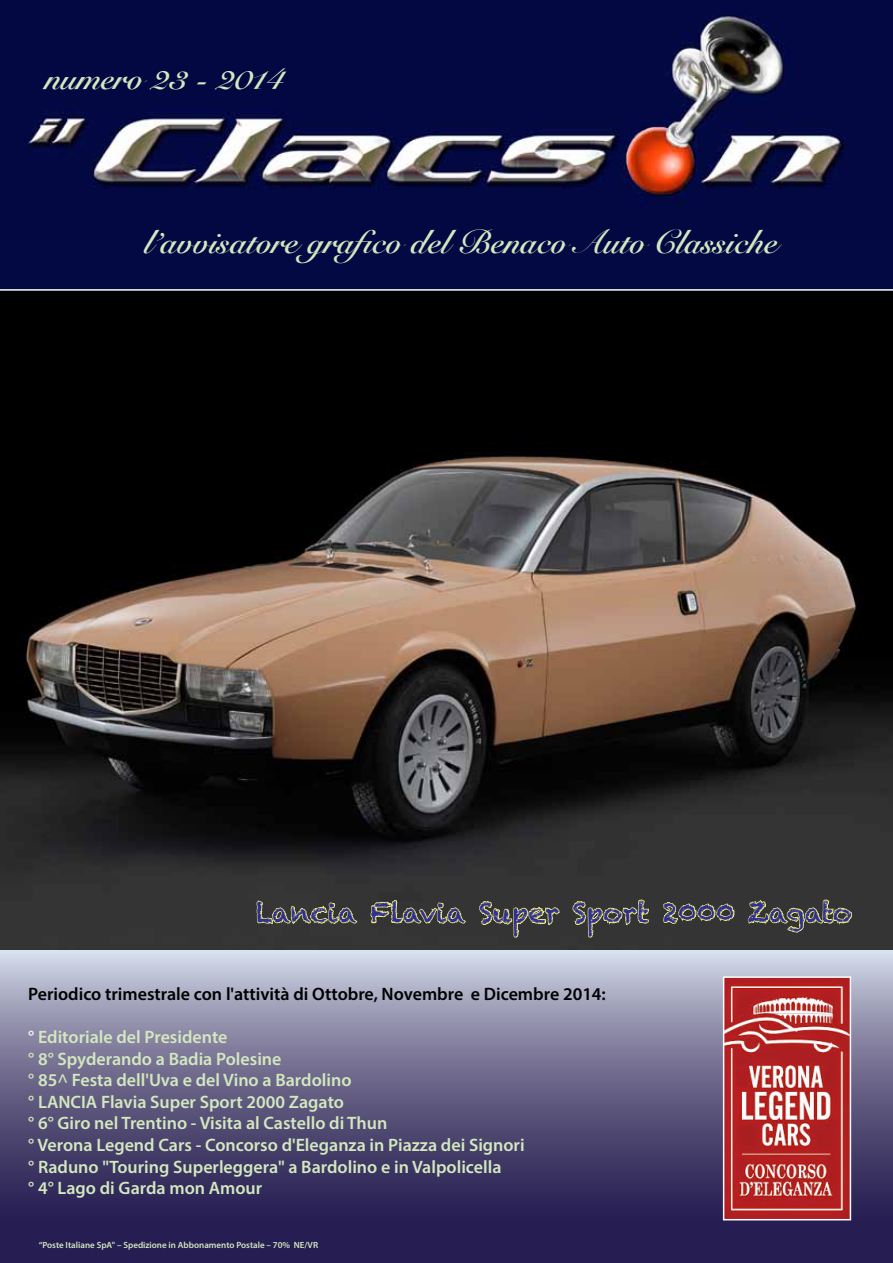
<style>
.page{position:relative;width:893px;height:1263px;background:#fff}
.page>*{position:absolute;margin:0;border:0;box-sizing:border-box;transform-origin:0 0}
.t1{font:700 33px "Snell Roundhand";color:#d3e8bf}
.t2{font:27px "Chalkduster";color:#2e3092}
.t3{font:600 18px/21.6px "Myriad Pro";color:#d3e8bf}
.t4{font:600 18px "Myriad Pro";color:#000}
.t5{font:600 9px "Myriad Pro";color:#d3e8bf}
.s1{color:#f7fbf4}
</style>
<div class="page">
<svg style="left:0;top:949px;width:893px;height:314px;background:#656186"></svg>
<img style="left:726px;top:979px;width:122px;height:238px">
<div style="left:723px;top:976px;width:128px;height:244px;border:2px solid #fff"></div>
<img style="left:0;top:0;width:893px;height:239px">
<img style="left:0;top:239px;width:893px;height:710px">
<div style="left:0;top:264px;width:893px;height:25px;background:#020943"></div>
<svg style="left:255px;top:876px;width:104px;height:68px;background:#4c4b3e"></svg>
<svg style="left:369px;top:889px;width:99px;height:75px;background:#68695f"></svg>
<svg style="left:478px;top:895px;width:84px;height:44px;background:#636247"></svg>
<svg style="left:571px;top:895px;width:79px;height:44px;background:#646247"></svg>
<svg style="left:662px;top:893px;width:73px;height:34px;background:#686749"></svg>
<svg style="left:747px;top:897px;width:106px;height:42px;background:#646347"></svg>
<hr style="left:0;top:289px;width:893px;height:2px;background:#fff">
<h1 class="t1" style="left:46px;top:54px;width:241px">numero 23 - 2014</h1>
<h1 class="t1" style="left:145px;top:218px;width:635px">l’avvisatore grafico del Benaco Auto Classiche</h1>
<h2 class="t2" style="left:256px;top:897px;width:598px">Lancia Flavia Super Sport 2000 Zagato</h2>
<p class="t4" style="left:28px;top:982px;width:579px">Periodico trimestrale con l'attività di Ottobre, Novembre e Dicembre 2014:</p>
<p class="t3" style="left:28px;top:1025px;width:498px"><span class="s1">°</span> Editoriale del Presidente<br>° 8° Spyderando a Badia Polesine<br>° 85^ Festa dell'Uva e del Vino a Bardolino<br>° LANCIA Flavia Super Sport 2000 Zagato<br>° 6° Giro nel Trentino - Visita al Castello di Thun<br>° Verona Legend Cars - Concorso d'Eleganza in Piazza dei Signori ° Raduno "Touring Superleggera" a Bardolino e in Valpolicella<br>° 4° Lago di Garda mon Amour</p>
<p class="t5" style="left:39px;top:1240px;width:281px">“Poste Italiane SpA" – Spedizione in Abbonamento Postale – 70% NE/VR</p>
</div>
